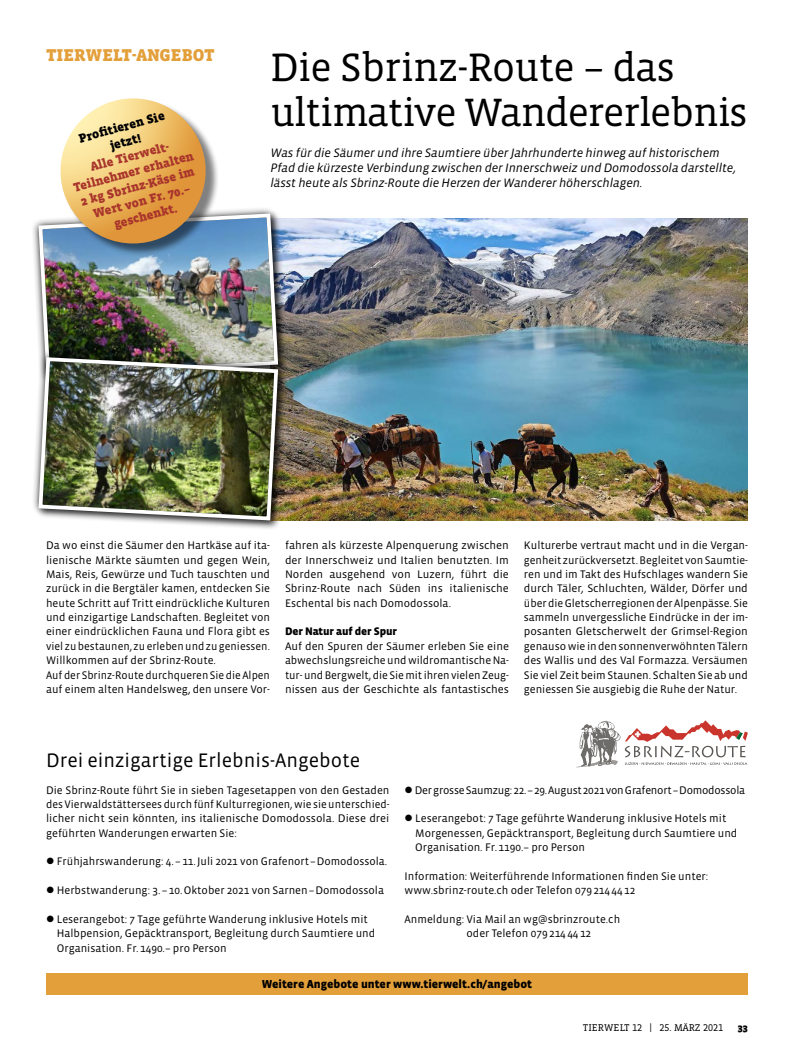
<style>
.page{position:relative;width:794px;height:1063px;background:#fff}
.page>*{position:absolute;margin:0;border:0;box-sizing:border-box;transform-origin:0 0}
.t1{font:40.38px/45px "Vista Slab OT";letter-spacing:-.035em;color:#000}
.t2{font:20px "Vista Sans OT";color:#000}
.t3{font:900 17.5px "Vista Slab OT";color:#e39f3a}
.t4{font:900 12.75px/15.4px "Vista Slab OT";color:#a9352c;text-align:center}
.t5{font:900 12.75px/15.4px "Vista Slab OT";color:#000;text-align:center}
.t6{font:italic 12.5px/15px "Vista Sans OT";letter-spacing:-.01em;color:#000}
.t7{font:900 11.88px "Vista Sans OT";color:#000}
.t8{font:11.25px/14.4px "Vista Sans OT";color:#000}
.t9{font:11.25px "Vista Sans OT";letter-spacing:-.02em;color:#000}
.t10{font:900 11.25px "Vista Sans OT";letter-spacing:-.01em;color:#000}
.t11{font:10px "Vista Slab OT";color:#000}
.t12{font:900 10px "Vista Slab OT";color:#000}
</style>
<div class="page">
<img style="left:288px;top:219px;width:459px;height:301px">
<div style="left:46px;top:974px;width:702px;height:21px;background:#e39f3a"></div>
<svg style="left:33px;top:208px;width:254px;height:141px"></svg>
<img style="left:37px;top:212px;width:243px;height:137px">
<img style="left:33px;top:349px;width:254px;height:180px">
<img style="left:37px;top:355px;width:243px;height:167px">
<div style="left:62px;top:100px;width:157px;height:157px;background:#000;opacity:.5"></div>
<svg style="left:60px;top:98px;width:146px;height:145px;background:#edbd6b"></svg>
<svg style="left:576px;top:720px;width:172px;height:47px"></svg>
<h3 class="t3" style="left:46px;top:46px;width:170px">TIERWELT-ANGEBOT</h3>
<p class="t5" style="left:77px;top:131px;width:90px;rotate:-15deg">Profi tieren Sie jetzt!</p>
<p class="t4" style="left:68px;top:165px;width:125px;rotate:-15deg">Alle Tierwelt-<br>Teilnehmer erhalten<br>2 kg Sbrinz-Käse im<br>Wert von Fr. 70.– geschenkt.</p>
<h1 class="t1" style="left:270px;top:46px;width:479px">Die Sbrinz-Route – das ultimative Wandererlebnis</h1>
<p class="t6" style="left:270px;top:146px;width:467px">Was für die Säumer und ihre Saumtiere über Jahrhunderte hinweg auf historischem<br>Pfad die kürzeste Verbindung zwischen der Innerschweiz und Domodossola darstellte, lässt heute als Sbrinz-Route die Herzen der Wanderer höherschlagen.</p>
<p class="t8" style="left:46px;top:538px;width:225px">Da wo einst die Säumer den Hartkäse auf ita&shy;lienische Märkte säumten und gegen Wein, Mais, Reis, Gewürze und Tuch tauschten und zurück in die Bergtäler kamen, entdecken Sie heute Schritt auf Tritt eindrückliche Kulturen und einzigartige Landschaften. Begleitet von einer eindrücklichen Fauna und Flora gibt es viel zu bestaunen, zu erleben und zu geniessen.<br>Willkommen auf der Sbrinz-Route.<br>Auf der Sbrinz-Route durchqueren Sie die Alpen auf einem alten Handelsweg, den unsere Vor-</p>
<p class="t8" style="left:285px;top:538px;width:225px;text-align:justify">fahren als kürzeste Alpenquerung zwischen der Innerschweiz und Italien benutzten. Im Norden ausgehend von Luzern, führt die Sbrinz-Route nach Süden ins italienische Eschental bis nach Domodossola.</p>
<p class="t10" style="left:285px;top:626px;width:114px">Der Natur auf der Spur</p>
<p class="t8" style="left:285px;top:639px;width:225px;text-align:justify">Auf den Spuren der Säumer erleben Sie eine abwechslungsreiche und wildromantische Na&shy;tur- und Bergwelt, die Sie mit ihren vielen Zeug&shy;nissen aus der Geschichte als fantastisches</p>
<p class="t8" style="left:524px;top:538px;width:225px;text-align:justify">Kulturerbe vertraut macht und in die Vergan&shy;genheit zurückversetzt. Begleitet von Saumtie&shy;ren und im Takt des Hufschlages wandern Sie durch Täler, Schluchten, Wälder, Dörfer und über die Gletscherregionen der Alpenpässe. Sie sammeln unvergessliche Eindrücke in der im&shy;posanten Gletscherwelt der Grimsel-Region genauso wie in den sonnenverwöhnten Tälern des Wallis und des Val Formazza. Versäumen Sie viel Zeit beim Staunen. Schalten Sie ab und geniessen Sie ausgiebig die Ruhe der Natur.</p>
<h2 class="t2" style="left:46px;top:750px;width:316px">Drei einzigartige Erlebnis-Angebote</h2>
<p class="t8" style="left:46px;top:783px;width:345px;text-align:justify">Die Sbrinz-Route führt Sie in sieben Tagesetappen von den Gestaden des Vierwaldstättersees durch fünf Kulturregionen, wie sie unterschied&shy;licher nicht sein könnten, ins italienische Domodossola. Diese drei geführten Wanderungen erwarten Sie:</p>
<p class="t8" style="left:46px;top:855px;width:343px">● Frühjahrswanderung: 4. –11.Juli 2021 von Grafenort–Domodossola.</p>
<p class="t8" style="left:46px;top:883px;width:339px">● Herbstwanderung: 3. –10.Oktober 2021 von Sarnen–Domodossola</p>
<p class="t8" style="left:57px;top:912px;width:320px;text-indent:-11px">● Leserangebot: 7 Tage geführte Wanderung inklusive Hotels mit<br>Halbpension, Gepäcktransport, Begleitung durch Saumtiere und<br>Organisation. Fr. 1490.– pro Person</p>
<p class="t9" style="left:404px;top:784px;width:342px">● Der grosse Saumzug: 22.–29.August 2021 von Grafenort–Domodossola</p>
<p class="t8" style="left:415px;top:812px;width:324px;text-indent:-11px">● Leserangebot: 7 Tage geführte Wanderung inklusive Hotels mit<br>Morgenessen, Gepäcktransport, Begleitung durch Saumtiere und<br>Organisation. Fr. 1190.– pro Person</p>
<p class="t8" style="left:404px;top:869px;width:305px">Information: Weiterführende Informationen finden Sie unter: www.sbrinz-route.ch oder Telefon 079 2144412</p>
<p class="t8" style="left:466px;top:912px;width:155px;text-indent:-62px">Anmeldung: Via Mail an wg@sbrinzroute.ch oder Telefon 079 2144412</p>
<p class="t7" style="left:262px;top:978px;width:272px">Weitere Angebote unter www.tierwelt.ch/angebot</p>
<p class="t11" style="left:583px;top:1022px;width:142px">TIERWELT 12 | 25. MÄRZ 2021</p>
<p class="t12" style="left:738px;top:1022px;width:11px">33</p>
</div>
